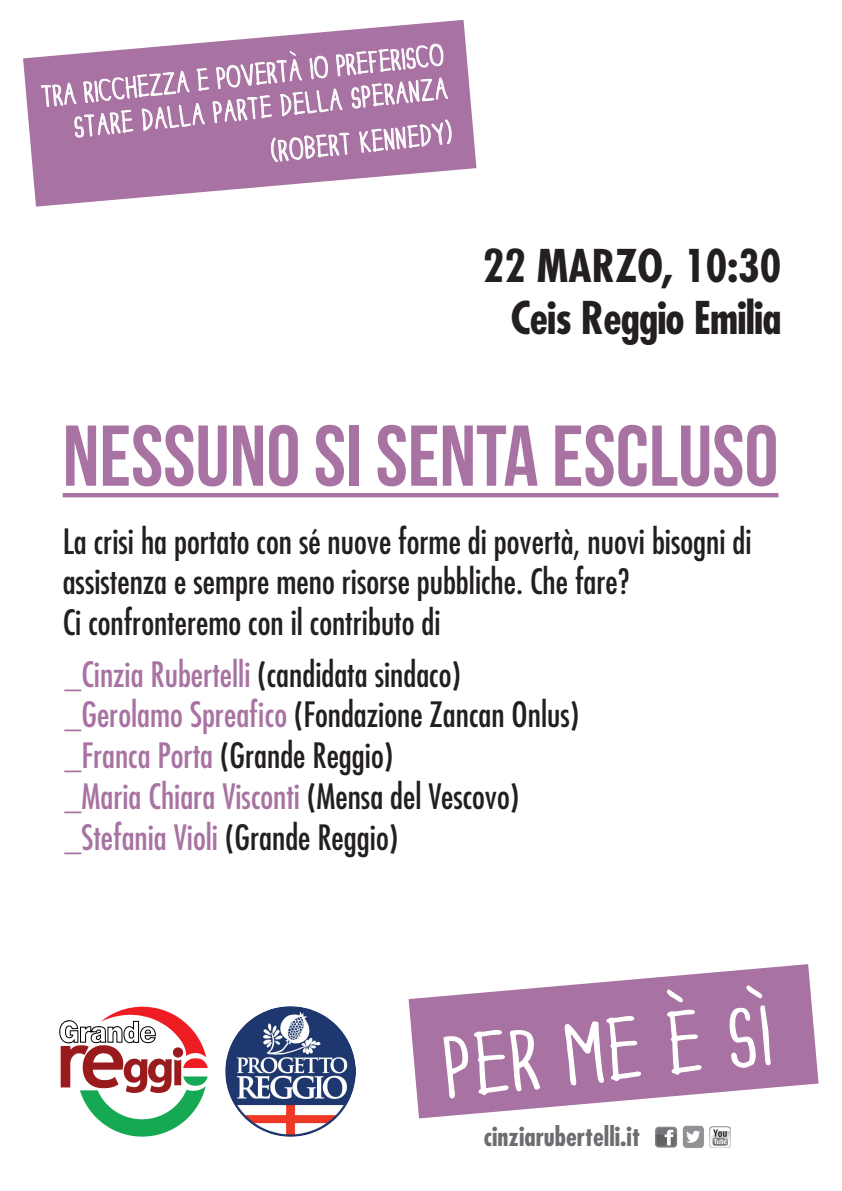
<style>
.page{position:relative;width:842px;height:1191px;background:#fff}
.page>*{position:absolute;margin:0;border:0;box-sizing:border-box;transform-origin:0 0}
.t1{font:86px "Bebas Neue";color:#a873a2}
.t2{font:81.1px "DINSKICASUALCONDENSED";color:#fff}
.t3{font:700 condensed 43.9px "Futura";letter-spacing:-.02em;color:#231f20}
.t4{font:700 condensed 43.9px "Futura";color:#231f20}
.t5{font:condensed 34px/40.8px "Futura";color:#231f20}
.t6{font:condensed 34px "Futura";color:#a873a2}
.t7{font:28px "DINSKICASUALCONDENSED";color:#fff}
.t8{font:700 condensed 26px "Futura";color:#6c6d70}
.s1{color:#a873a2}
.s2{color:#231f20}
</style>
<div class="page">
<svg style="left:59px;top:1006px;width:149px;height:130px"></svg>
<img style="left:225px;top:1006px;width:130px;height:130px">
<hr style="left:63px;top:493px;width:715px;height:4px;background:#a873a2">
<svg style="left:23px;top:20px;width:453px;height:187px;fill:#a873a2"></svg>
<svg style="left:409px;top:964px;width:409px;height:154px;fill:#a873a2"></svg>
<svg style="left:443px;top:1036px;width:25px;height:62px;background:#b68ab1"></svg>
<svg style="left:474px;top:994px;width:67px;height:121px;background:#b182ac"></svg>
<svg style="left:564px;top:980px;width:77px;height:121px;background:#b080aa"></svg>
<svg style="left:729px;top:1004px;width:42px;height:64px;background:#b588b0"></svg>
<svg style="left:667px;top:974px;width:35px;height:121px;background:#b081ab"></svg>
<svg style="left:746px;top:985px;width:17px;height:13px"></svg>
<img style="left:655px;top:1126px;width:23px;height:21px">
<img style="left:710px;top:1126px;width:20px;height:21px">
<img style="left:682px;top:1126px;width:22px;height:22px">
<svg style="left:40px;top:20px;width:412px;height:187px"></svg>
<p class="t7" style="left:40px;top:83px;width:407px;rotate:-6deg">Tra ricchezza e poverta io preferisco</p>
<p class="t7" style="left:72px;top:114px;width:378px;rotate:-6deg">stare dalla parte della speranza</p>
<p class="t7" style="left:269px;top:138px;width:185px;rotate:-6deg">(Robert Kennedy)</p>
<p class="t4" style="left:483px;top:237px;width:300px">22 MARZO, 10:30</p>
<p class="t3" style="left:511px;top:290px;width:272px">Ceis Reggio Emilia</p>
<p class="t1" style="left:63px;top:409px;width:717px">NESSUNO SI SENTA ESCLUSO</p>
<p class="t5" style="left:63px;top:520px;width:690px">La crisi ha portato con sé nuove forme di povertà, nuovi bisogni di assistenza e sempre meno risorse pubbliche. Che fare?<br>Ci confronteremo con il contributo di</p>
<p class="t5" style="left:64px;top:653px;width:398px"><span class="s1">_Cinzia Rubertelli</span> (candidata sindaco)</p>
<p class="t5" style="left:64px;top:694px;width:516px"><span class="s1">_Gerolamo Spreafico</span> (Fondazione Zancan Onlus)</p>
<p class="t5" style="left:64px;top:735px;width:330px"><span class="s1">_Franca Porta</span> (Grande Reggio)</p>
<p class="t6" style="left:64px;top:775px;width:456px">_Maria Chiara Visconti <span class="s2">(Mensa del Vescovo)</span></p>
<p class="t6" style="left:64px;top:815px;width:335px">_Stefania Violi <span class="s2">(Grande Reggio)</span></p>
<p class="t2" style="left:439px;top:1028px;width:332px;rotate:-6deg">per me e si</p>
<p class="t8" style="left:484px;top:1119px;width:158px">cinziarubertelli.it</p>
</div>
